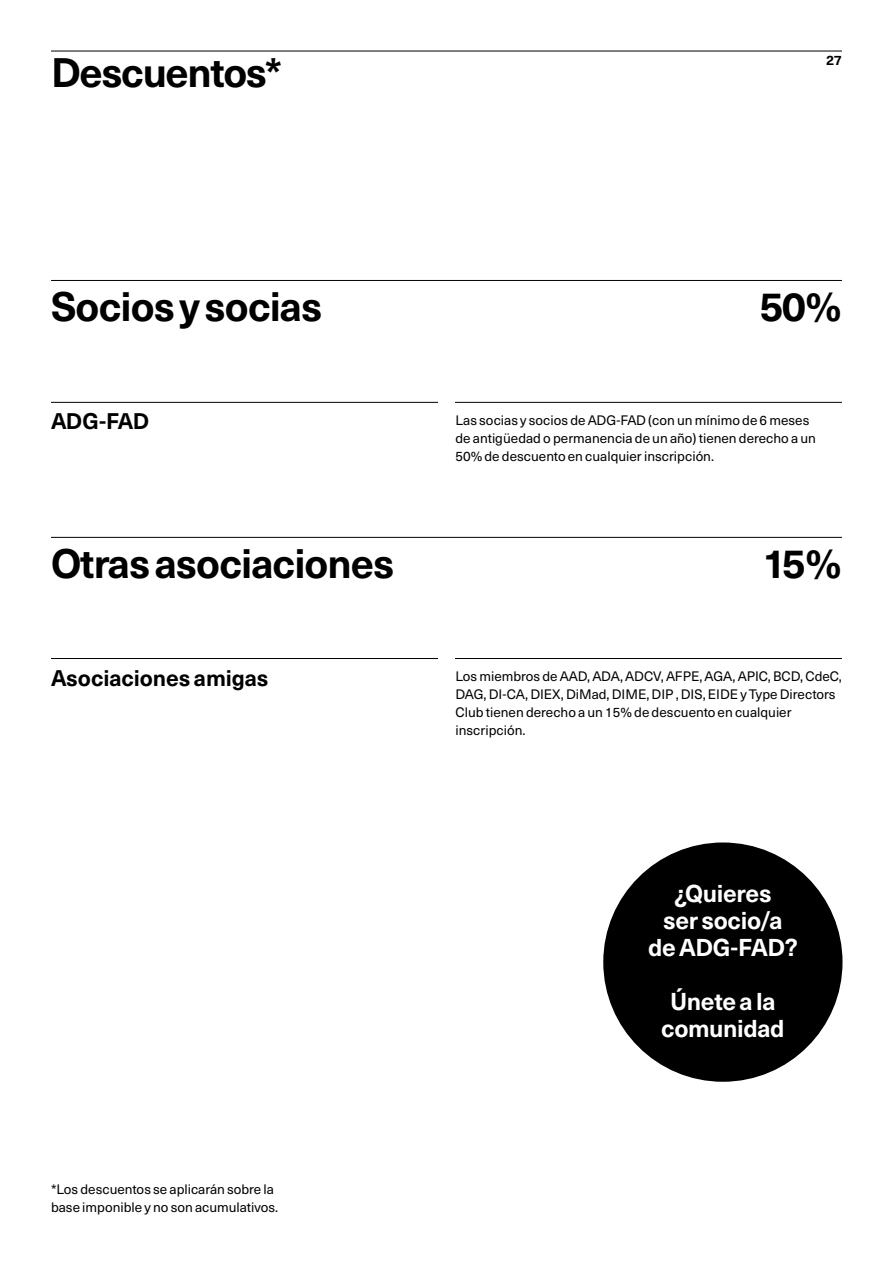
<style>
.page{position:relative;width:893px;height:1263px;background:#fff}
.page>*{position:absolute;margin:0;border:0;box-sizing:border-box;transform-origin:0 0}
.t1{font:700 40.5px "Neue Haas Unica Pro";letter-spacing:-.025em;color:#000}
.t2{font:700 24px/27px "Neue Haas Unica Pro";letter-spacing:-.015em;color:#fff;text-align:center}
.t3{font:700 22.2px "Neue Haas Unica Pro";letter-spacing:-.005em;color:#000}
.t4{font:13.5px/18px "Neue Haas Unica Pro";color:#000}
.t5{font:700 13.5px "Neue Haas Unica Pro";color:#000}
</style>
<div class="page">
<hr style="left:51px;top:51px;width:791px;height:1px;background:#000">
<div style="left:604px;top:843px;width:238px;height:238px;background:#000;border-radius:50%"></div>
<hr style="left:51px;top:280px;width:791px;height:1px;background:#000">
<hr style="left:51px;top:402px;width:387px;height:1px;background:#000">
<hr style="left:455px;top:402px;width:387px;height:1px;background:#000">
<hr style="left:51px;top:537px;width:791px;height:1px;background:#000">
<hr style="left:51px;top:658px;width:387px;height:1px;background:#000">
<hr style="left:455px;top:658px;width:387px;height:1px;background:#000">
<h1 class="t1" style="left:51px;top:48px;width:232px">Descuentos*</h1>
<p class="t5" style="left:826px;top:51px;width:17px">27</p>
<h1 class="t1" style="left:51px;top:282px;width:273px">Socios y socias</h1>
<h1 class="t1" style="left:759px;top:282px;width:84px">50%</h1>
<h3 class="t3" style="left:51px;top:408px;width:100px">ADG-FAD</h3>
<p class="t4" style="left:455px;top:411px;width:362px">Las socias y socios de ADG-FAD (con un mínimo de 6 meses de antigüedad o permanencia de un año) tienen derecho a un<br>50% de descuento en cualquier inscripción.</p>
<h1 class="t1" style="left:51px;top:538px;width:345px">Otras asociaciones</h1>
<h1 class="t1" style="left:763px;top:538px;width:81px">15%</h1>
<h3 class="t3" style="left:51px;top:664px;width:219px">Asociaciones amigas</h3>
<p class="t4" style="left:51px;top:1180px;width:229px">*Los descuentos se aplicarán sobre la base imponible y no son acumulativos.</p>
<p class="t4" style="left:455px;top:667px;width:388px">Los miembros de AAD, ADA, ADCV, AFPE, AGA, APIC, BCD, CdeC, DAG, DI-CA, DIEX, DiMad, DIME, DIP , DIS, EIDE y Type Directors Club tienen derecho a un 15% de descuento en cualquier inscripción.</p>
<h2 class="t2" style="left:648px;top:880px;width:151px">¿Quieres<br>ser socio/a de ADG-FAD?</h2>
<h2 class="t2" style="left:661px;top:988px;width:125px">Únete a la comunidad</h2>
</div>
